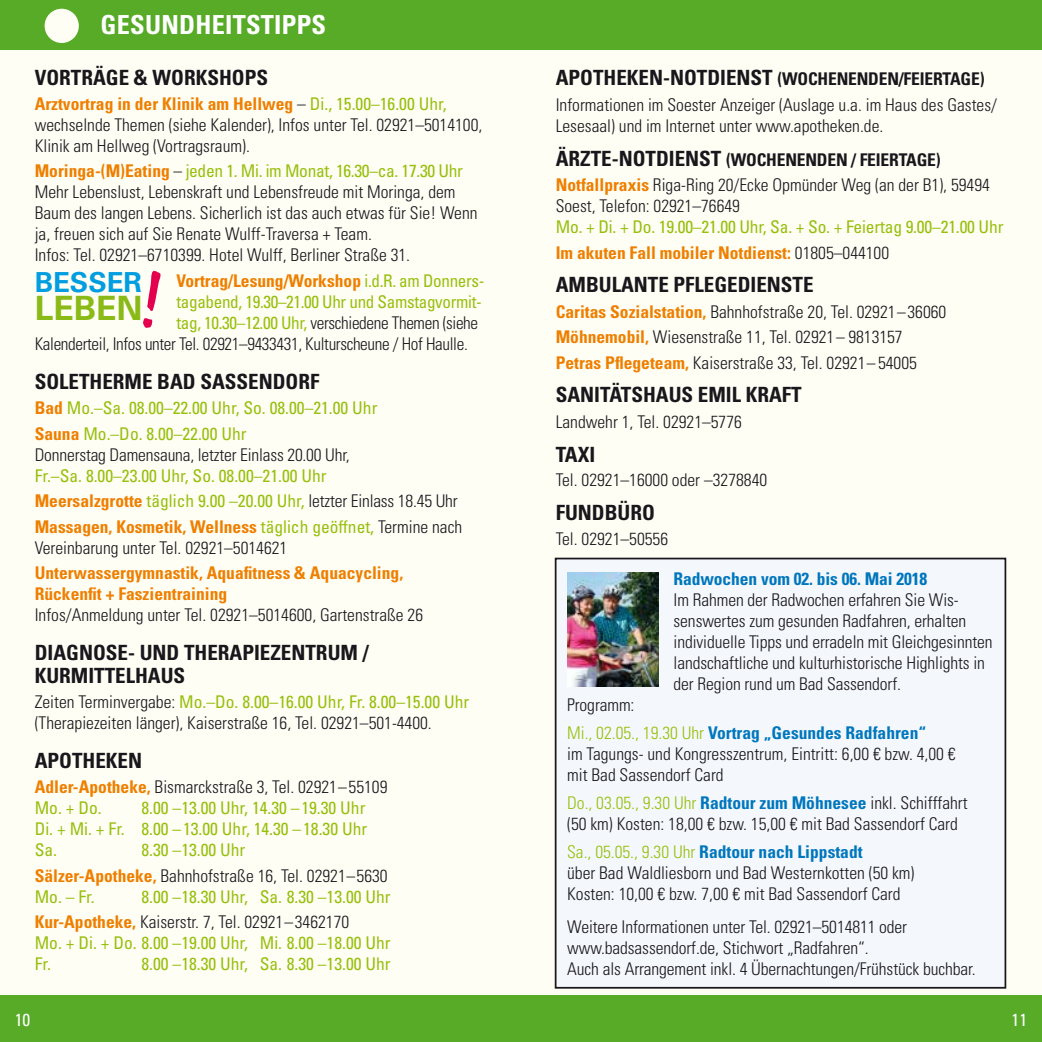
<style>
.page{position:relative;width:1042px;height:1042px;background:#fff}
.page>*{position:absolute;margin:0;border:0;box-sizing:border-box;transform-origin:0 0}
.t1{font:700 33.43px "Univers LT Std";color:#89ba17}
.t2{font:700 27.65px "Univers LT Std";color:#009ee0}
.t3{font:700 condensed 26.25px "Univers LT Std";letter-spacing:.01em;color:#fff}
.t4{font:700 condensed 21px/23.3px "Univers LT Std";color:#1a171c}
.t5{font:300 condensed 17.5px/21px "Univers LT Std";color:#1a171c}
.t6{font:condensed 17.5px/21px "Univers LT Pro";color:#97bf0d}
.t7{font:700 condensed 17.5px/25.4px "Univers LT Std";color:#ee7f00}
.t8{font:300 condensed 17.5px/21px "Univers LT Std";letter-spacing:-.02em;color:#1a171c}
.t9{font:condensed 17.5px "Univers LT Pro";letter-spacing:-.02em;color:#97bf0d}
.t10{font:700 condensed 17.5px/28px "Univers LT Std";letter-spacing:-.005em;color:#0076bd}
.t11{font:condensed 17.5px "Univers LT Pro";color:#fff}
.s1{font-weight:700;color:#ee7f00}
.s2{font-family:"Univers LT Pro";font-weight:400;color:#97bf0d}
.s3{font-family:"Univers LT Std";font-weight:700;color:#ee7f00}
.s4{font-family:"Univers LT Std";font-weight:300;color:#1a171c}
.s5{font-weight:300;color:#1a171c}
.s6{font-weight:700;font-size:21px}
.s7{font-weight:700}
.s8{font-weight:300;color:#97bf0d}
.s9{color:#97bf0d}
.s10{font-weight:700;color:#0076bd}
</style>
<div class="page">
<div style="left:0;top:0;width:1042px;height:1007px;background:#fffef5"></div>
<div style="left:0;top:0;width:1042px;height:50px;background:#57ab27"></div>
<div style="left:45px;top:9px;width:34px;height:34px;background:#fffef5;border-radius:50%"></div>
<div style="left:0;top:995px;width:1042px;height:47px;background:#57ab27"></div>
<div style="left:555px;top:558px;width:450px;height:430px;background:#f4f8fc"></div>
<div style="left:555px;top:558px;width:451px;height:430px;border:2px solid #1a171c"></div>
<img style="left:567px;top:572px;width:92px;height:115px">
<h3 class="t3" style="left:100px;top:8px;width:227px">GESUNDHEITSTIPPS</h3>
<p class="t4" style="left:35px;top:65px;width:235px">VORTRÄGE &amp; WORKSHOPS</p>
<p class="t5" style="left:35px;top:93px;width:449px"><span class="s1">Arztvortrag in der Klinik am Hellweg</span> – <span class="s2">Di., 15.00–16.00 Uhr, </span>wechselnde Themen (siehe Kalender), Infos unter Tel. 02921–5014100,<br>Klinik am Hellweg (Vortragsraum).</p>
<p class="t9" style="left:35px;top:160px;width:430px"><span class="s3">Moringa-(M)Eating</span> <span class="s4">–</span> jeden 1. Mi. im Monat, 16.30–ca. 17.30 Uhr</p>
<p class="t5" style="left:35px;top:182px;width:444px">Mehr Lebenslust, Lebenskraft und Lebensfreude mit Moringa, dem Baum des langen Lebens. Sicherlich ist das auch etwas für Sie! Wenn ja, freuen sich auf Sie Renate Wulff-Traversa + Team.<br>Infos: Tel. 02921–6710399. Hotel Wulff, Berliner Straße 31.</p>
<h2 class="t2" style="left:35px;top:266px;width:109px">BESSER</h2>
<h1 class="t1" style="left:35px;top:289px;width:109px">LEBEN</h1>
<p class="t7" style="left:176px;top:268px;width:309px">Vortrag/Lesung/Workshop <span class="s2">i.d.R. am Donners-</span></p>
<p class="t9" style="left:176px;top:290px;width:307px">tagabend, 19.30–21.00 Uhr und Samstagvormit-</p>
<p class="t8" style="left:35px;top:312px;width:445px;text-indent:142px"><span class="s2">tag, 10.30–12.00 Uhr,</span> verschiedene Themen (siehe<br>Kalenderteil, Infos unter Tel. 02921–9433431, Kulturscheune / Hof Haulle.</p>
<p class="t4" style="left:35px;top:370px;width:286px">SOLETHERME BAD SASSENDORF</p>
<p class="t6" style="left:35px;top:395px;width:344px;line-height:25.4px"><span class="s3">Bad</span> Mo.–Sa. 08.00–22.00 Uhr, So. 08.00–21.00 Uhr<br><span class="s3">Sauna</span> Mo.–Do. 8.00–22.00 Uhr</p>
<p class="t5" style="left:35px;top:444px;width:316px">Donnerstag Damensauna, letzter Einlass 20.00 Uhr,</p>
<p class="t6" style="left:35px;top:465px;width:293px">Fr.–Sa. 8.00–23.00 Uhr, So. 08.00–21.00 Uhr</p>
<p class="t7" style="left:35px;top:488px;width:429px">Meersalzgrotte <span class="s2">täglich 9.00 –20.00 Uhr,</span> <span class="s5">letzter Einlass 18.45 Uhr<br></span>Massagen, Kosmetik, Wellness <span class="s2">täglich geöffnet,</span> <span class="s5">Termine nach</span></p>
<p class="t5" style="left:35px;top:537px;width:254px">Vereinbarung unter Tel. 02921–5014621</p>
<p class="t7" style="left:35px;top:562px;width:370px;line-height:21px">Unterwassergymnastik, Aquafitness &amp; Aquacycling,<br>Rückenfit + Faszientraining</p>
<p class="t5" style="left:35px;top:604px;width:390px">Infos/Anmeldung unter Tel. 02921–5014600, Gartenstraße 26</p>
<p class="t4" style="left:35px;top:641px;width:335px">DIAGNOSE- UND THERAPIEZENTRUM /<br>KURMITTELHAUS</p>
<p class="t6" style="left:35px;top:691px;width:436px"><span class="s4">Zeiten Terminvergabe:</span> Mo.–Do. 8.00–16.00 Uhr, Fr. 8.00–15.00 Uhr</p>
<p class="t5" style="left:35px;top:712px;width:399px">(Therapiezeiten länger), Kaiserstraße 16, Tel. 02921–501-4400.</p>
<p class="t4" style="left:35px;top:749px;width:109px">APOTHEKEN</p>
<p class="t5" style="left:35px;top:776px;width:354px"><span class="s1">Adler-Apotheke,</span> Bismarckstraße 3, Tel. 02921–55109</p>
<p class="t6" style="left:35px;top:797px;width:69px">Mo. + Do.</p>
<p class="t6" style="left:35px;top:797px;width:334px;text-align:justify;text-indent:107px">8.00 –13.00 Uhr, 14.30 –19.30 Uhr Di. + Mi. + Fr. 8.00 –13.00 Uhr, 14.30 –18.30 Uhr Sa.</p>
<p class="t6" style="left:141px;top:839px;width:105px">8.30 –13.00 Uhr</p>
<p class="t5" style="left:35px;top:865px;width:354px"><span class="s1">Sälzer-Apotheke,</span> Bahnhofstraße 16, Tel. 02921–5630</p>
<p class="t6" style="left:35px;top:886px;width:61px">Mo. – Fr.</p>
<p class="t6" style="left:141px;top:886px;width:251px">8.00 –18.30 Uhr, Sa. 8.30 –13.00 Uhr</p>
<p class="t5" style="left:35px;top:911px;width:316px"><span class="s1">Kur-Apotheke,</span> Kaiserstr. 7, Tel. 02921–3462170</p>
<p class="t6" style="left:35px;top:932px;width:357px">Mo. + Di. + Do. 8.00 –19.00 Uhr, Mi. 8.00 –18.00 Uhr<br>Fr.</p>
<p class="t6" style="left:141px;top:953px;width:251px">8.00 –18.30 Uhr, Sa. 8.30 –13.00 Uhr</p>
<p class="t5" style="left:556px;top:65px;width:443px;line-height:26.2px"><span class="s6">APOTHEKEN-NOTDIENST</span> <span class="s7">(WOCHENENDEN/FEIERTAGE)<br></span>Informationen im Soester Anzeiger (Auslage u.a. im Haus des Gastes/</p>
<p class="t5" style="left:556px;top:109px;width:386px;line-height:33.8px">Lesesaal) und im Internet unter www.apotheken.de.<br><span class="s6">ÄRZTE-NOTDIENST</span> <span class="s7">(WOCHENENDEN / FEIERTAGE)</span></p>
<p class="t5" style="left:556px;top:174px;width:436px"><span class="s1">Notfallpraxis</span> Riga-Ring 20/Ecke Opmünder Weg (an der B1), 59494<br>Soest, Telefon: 02921–76649</p>
<p class="t6" style="left:556px;top:216px;width:449px">Mo. + Di. + Do. 19.00–21.00 Uhr, Sa. + So. + Feiertag 9.00–21.00 Uhr</p>
<p class="t7" style="left:556px;top:240px;width:335px">Im akuten Fall mobiler Notdienst: <span class="s5">01805–044100</span></p>
<p class="t4" style="left:556px;top:273px;width:259px">AMBULANTE PFLEGEDIENSTE</p>
<p class="t5" style="left:556px;top:299px;width:392px;line-height:25.4px"><span class="s1">Caritas Sozialstation,</span> Bahnhofstraße 20, Tel. 02921–36060<br><span class="s1">Möhnemobil,</span> Wiesenstraße 11, Tel. 02921– 9813157<br><span class="s1">Petras Pflegeteam,</span> Kaiserstraße 33, Tel. 02921– 54005</p>
<p class="t4" style="left:556px;top:383px;width:247px">SANITÄTSHAUS EMIL KRAFT</p>
<p class="t5" style="left:556px;top:411px;width:188px">Landwehr 1, Tel. 02921–5776</p>
<p class="t4" style="left:556px;top:442px;width:38px">TAXI</p>
<p class="t5" style="left:556px;top:469px;width:213px">Tel. 02921–16000 oder –3278840</p>
<p class="t4" style="left:556px;top:501px;width:101px">FUNDBÜRO</p>
<p class="t5" style="left:556px;top:528px;width:114px">Tel. 02921–50556</p>
<p class="t10" style="left:673px;top:564px;width:255px">Radwochen vom 02. bis 06. Mai 2018</p>
<p class="t5" style="left:673px;top:589px;width:320px">Im Rahmen der Radwochen erfahren Sie Wis&shy;senswertes zum gesunden Radfahren, erhalten individuelle Tipps und erradeln mit Gleichgesinnten landschaftliche und kulturhistorische Highlights in der Region rund um Bad Sassendorf.</p>
<p class="t10" style="left:567px;top:690px;width:360px"><span class="s5">Programm:<br></span><span class="s8">Mi., 02.05., 19.30 Uhr</span> Vortrag „Gesundes Radfahren“</p>
<p class="t5" style="left:567px;top:743px;width:390px">im Tagungs- und Kongresszentrum, Eintritt: 6,00 € bzw. 4,00 € mit Bad Sassendorf Card</p>
<p class="t5" style="left:567px;top:792px;width:402px"><span class="s9">Do., 03.05., 9.30 Uhr</span> <span class="s10">Radtour zum Möhnesee</span> inkl. Schifffahrt (50 km) Kosten: 18,00 € bzw. 15,00 € mit Bad Sassendorf Card</p>
<p class="t5" style="left:567px;top:841px;width:349px"><span class="s9">Sa., 05.05., 9.30 Uhr</span> <span class="s10">Radtour nach Lippstadt<br></span>über Bad Waldliesborn und Bad Westernkotten (50 km)<br>Kosten: 10,00 € bzw. 7,00 € mit Bad Sassendorf Card</p>
<p class="t5" style="left:567px;top:916px;width:410px">Weitere Informationen unter Tel. 02921–5014811 oder www.badsassendorf.de, Stichwort „Radfahren“.<br>Auch als Arrangement inkl. 4 Übernachtungen/Frühstück buchbar.</p>
<p class="t11" style="left:15px;top:1008px;width:17px">10</p>
<p class="t11" style="left:1011px;top:1008px;width:17px">11</p>
</div>
